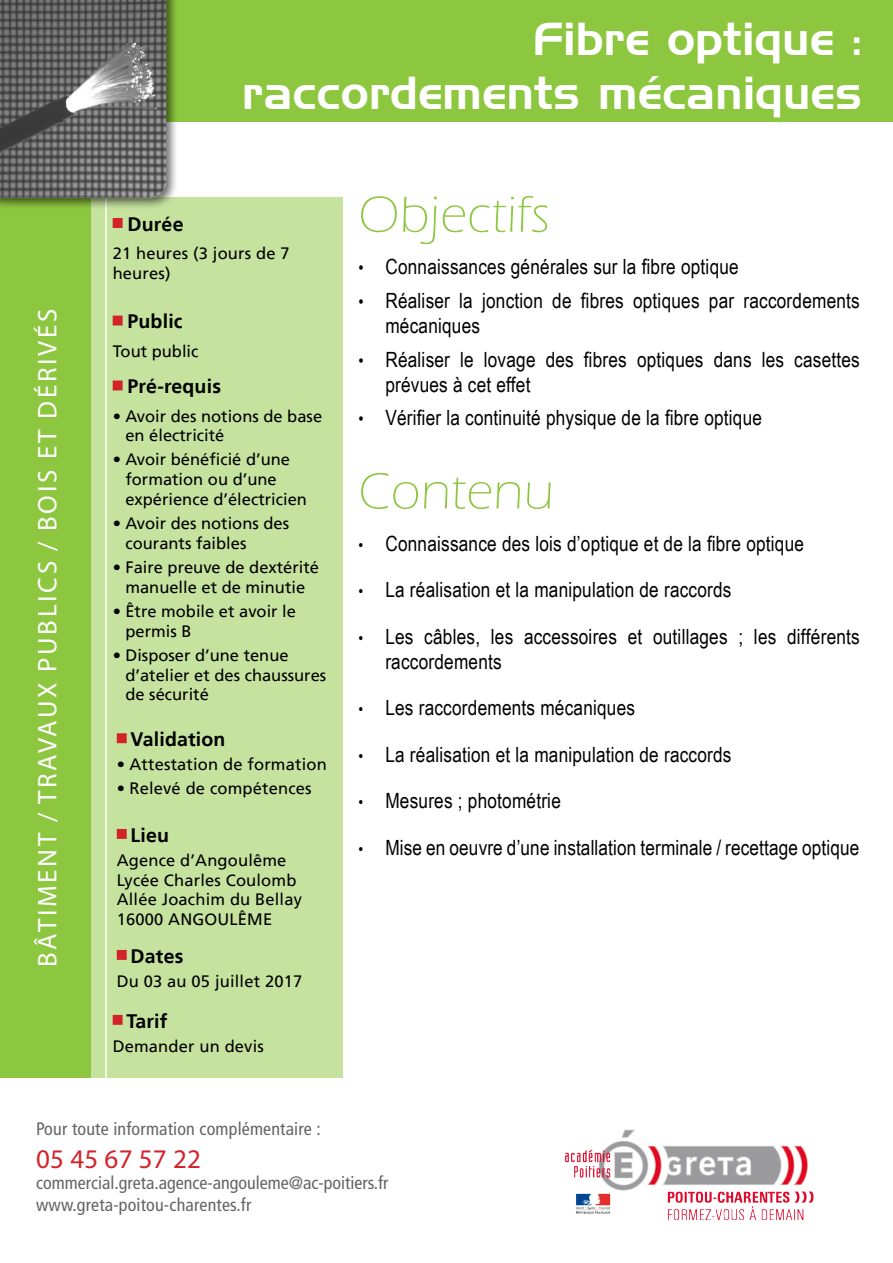
<style>
.page{position:relative;width:893px;height:1263px;background:#fff}
.page>*{position:absolute;margin:0;border:0;box-sizing:border-box;transform-origin:0 0}
.t1{font:300 52.5px "Eras ITC";letter-spacing:.01em;color:#8dc63f}
.t2{font:45px "Handel Gothic BT";letter-spacing:.01em;color:#fff}
.t3{font:27px "Myriad Pro";letter-spacing:.1em;color:#fff}
.t4{font:27px "Myriad Pro";letter-spacing:.01em;color:#d2232a}
.t5{font:21px/25.2px "Arial Narrow";letter-spacing:.01em;color:#000}
.t6{font:700 19.5px "Frutiger LT";letter-spacing:.01em;color:#000}
.t7{font:condensed 18px "Frutiger LT";letter-spacing:.01em;color:#636466}
.t8{font:16.5px/19.8px "Frutiger LT";color:#000}
.s1{font-size:18px}
.s2{font-size:16.5px}
</style>
<div class="page">
<div style="left:118px;top:0;width:775px;height:122px;background:#8dc63f"></div>
<div style="left:87px;top:198px;width:256px;height:880px;background:#c6e29f"></div>
<div style="left:0;top:198px;width:91px;height:880px;background:#8dc63f"></div>
<img style="left:565px;top:1129px;width:249px;height:92px">
<hr style="left:105px;top:198px;width:2px;height:880px;background:#fff">
<div style="left:0;top:0;width:178px;height:210px;background:#000;opacity:.57"></div>
<img style="left:0;top:0;width:166px;height:198px">
<div style="left:244px;top:22px;width:623px;height:103px;background:#8dc63f"></div>
<div style="left:113px;top:218px;width:10px;height:10px;background:#d2232a;border:2px solid #d2232a"></div>
<div style="left:117px;top:733px;width:10px;height:10px;background:#d2232a;border:2px solid #d2232a"></div>
<div style="left:117px;top:829px;width:10px;height:10px;background:#d2232a;border:2px solid #d2232a"></div>
<div style="left:113px;top:316px;width:10px;height:9px;background:#d2232a;border:2px solid #d2232a"></div>
<div style="left:113px;top:1015px;width:10px;height:10px;background:#d2232a;border:2px solid #d2232a"></div>
<div style="left:117px;top:950px;width:10px;height:10px;background:#d2232a;border:2px solid #d2232a"></div>
<div style="left:113px;top:380px;width:10px;height:10px;background:#d2232a;border:2px solid #d2232a"></div>
<p class="t3" style="left:31px;top:967px;width:659px;rotate:-90deg">BÂTIMENT / TRAVAUX PUBLICS / BOIS ET DÉRIVÉS</p>
<p class="t2" style="left:532px;top:12px;width:331px">Fibre optique :</p>
<p class="t2" style="left:242px;top:66px;width:621px">raccordements mécaniques</p>
<p class="t6" style="left:127px;top:213px;width:58px">Durée</p>
<p class="t8" style="left:113px;top:244px;width:178px">21 heures (3 jours de 7 heures)</p>
<p class="t6" style="left:127px;top:310px;width:57px">Public</p>
<p class="t8" style="left:113px;top:341px;width:87px">Tout public</p>
<p class="t6" style="left:127px;top:375px;width:95px">Pré-requis</p>
<p class="t8" style="left:125px;top:406px;width:198px;text-indent:-13px">• Avoir des notions de base en électricité</p>
<p class="t8" style="left:125px;top:450px;width:183px;text-indent:-13px">• Avoir bénéficié d’une formation ou d’une expérience d’électricien</p>
<p class="t8" style="left:125px;top:514px;width:165px;text-indent:-13px">• Avoir des notions des courants faibles</p>
<p class="t8" style="left:113px;top:557px;width:208px;text-align:center">• Faire preuve de dextérité manuelle et de minutie</p>
<p class="t8" style="left:125px;top:601px;width:172px;text-indent:-13px">• Être mobile et avoir le permis B</p>
<p class="t8" style="left:125px;top:645px;width:202px;text-indent:-13px">• Disposer d’une tenue d’atelier et des chaussures de sécurité</p>
<p class="t6" style="left:131px;top:728px;width:96px">Validation</p>
<p class="t8" style="left:117px;top:754px;width:212px">• Attestation de formation</p>
<p class="t8" style="left:117px;top:779px;width:196px">• Relevé de compétences</p>
<p class="t6" style="left:131px;top:823px;width:40px">Lieu</p>
<p class="t8" style="left:117px;top:850px;width:171px">Agence d’Angoulême</p>
<p class="t8" style="left:117px;top:870px;width:181px">Lycée Charles Coulomb</p>
<p class="t8" style="left:117px;top:890px;width:187px">Allée Joachim du Bellay</p>
<p class="t8" style="left:117px;top:910px;width:157px">16000 ANGOULÊME</p>
<p class="t6" style="left:131px;top:944px;width:54px">Dates</p>
<p class="t8" style="left:117px;top:971px;width:187px">Du 03 au 05 juillet 2017</p>
<p class="t6" style="left:126px;top:1009px;width:42px">Tarif</p>
<p class="t8" style="left:113px;top:1036px;width:153px">Demander un devis</p>
<p class="t1" style="left:358px;top:185px;width:193px">Objectifs</p>
<p class="t5" style="left:358px;top:253px;width:382px"><span class="s1">•</span> Connaissances générales sur la fibre optique</p>
<p class="t5" style="left:385px;top:287px;width:476px;text-indent:-27px"><span class="s1">•</span> Réaliser la jonction de fibres optiques par raccordements mécaniques</p>
<p class="t5" style="left:385px;top:346px;width:476px;text-indent:-27px"><span class="s1">•</span> Réaliser le lovage des fibres optiques dans les casettes prévues à cet effet</p>
<p class="t5" style="left:358px;top:405px;width:405px"><span class="s1">•</span> Vérifier la continuité physique de la fibre optique</p>
<p class="t1" style="left:358px;top:462px;width:197px">Contenu</p>
<p class="t5" style="left:358px;top:530px;width:447px"><span class="s2">•</span> Connaissance des lois d’optique et de la fibre optique</p>
<p class="t5" style="left:358px;top:576px;width:375px"><span class="s2">•</span> La réalisation et la manipulation de raccords</p>
<p class="t5" style="left:385px;top:623px;width:476px;text-indent:-27px"><span class="s2">•</span> Les câbles, les accessoires et outillages ; les différents raccordements</p>
<p class="t5" style="left:358px;top:694px;width:278px"><span class="s2">•</span> Les raccordements mécaniques</p>
<p class="t5" style="left:358px;top:741px;width:375px"><span class="s2">•</span> La réalisation et la manipulation de raccords</p>
<p class="t5" style="left:358px;top:787px;width:204px"><span class="s2">•</span> Mesures ; photométrie</p>
<p class="t5" style="left:358px;top:834px;width:503px"><span class="s2">•</span> Mise en oeuvre d’une installation terminale / recettage optique</p>
<p class="t7" style="left:36px;top:1119px;width:286px">Pour toute information complémentaire :</p>
<p class="t4" style="left:36px;top:1142px;width:166px">05 45 67 57 22</p>
<p class="t7" style="left:36px;top:1173px;width:354px">commercial.greta.agence-angouleme@ac-poitiers.fr</p>
<p class="t7" style="left:36px;top:1194px;width:217px">www.greta-poitou-charentes.fr</p>
</div>
